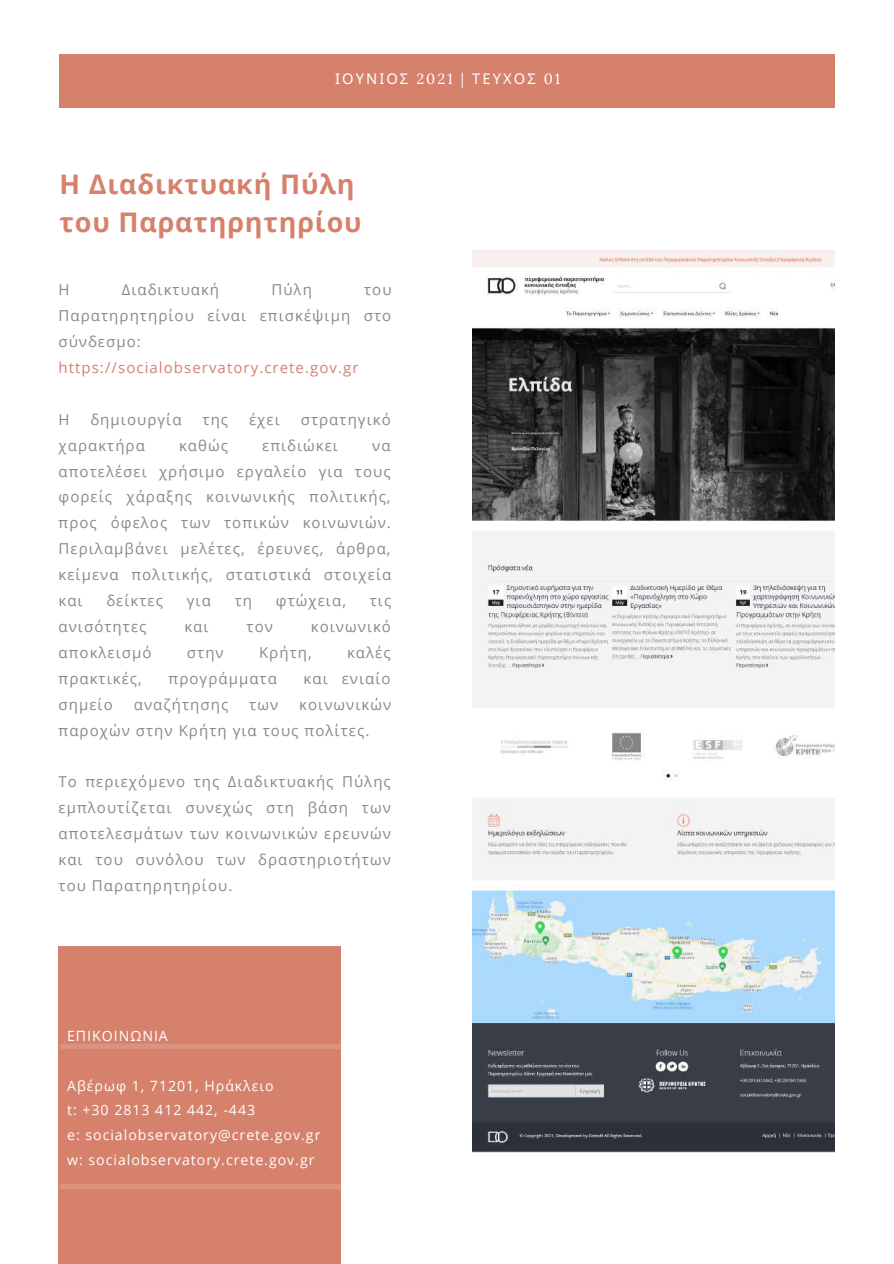
<style>
.page{position:relative;width:894px;height:1264px;background:#fff}
.page>*{position:absolute;margin:0;border:0;box-sizing:border-box;transform-origin:0 0}
.t1{font:700 27px/37.2px "Open Sans";letter-spacing:.03em;color:#d6816b}
.t2{font:15px/26px "Open Sans";letter-spacing:.07em;color:#898989;text-align:justify}
.t3{font:15px "Open Sans";letter-spacing:.07em;color:#d6816b}
.t4{font:14.7px "Noto Sans";letter-spacing:.14em;color:#fff}
.t5{font:14.1px/24.8px "Open Sans";letter-spacing:.07em;color:#fff}
.s1{font-family:"Lora"}
</style>
<div class="page">
<div style="left:60px;top:54px;width:774px;height:53px;background:#d6816b"></div>
<img style="left:472px;top:251px;width:362px;height:901px">
<div style="left:58px;top:946px;width:282px;height:317px;background:#d6816b"></div>
<hr style="left:60px;top:1184px;width:284px;height:4px;background:#db9380">
<hr style="left:60px;top:1044px;width:284px;height:4px;background:#db9380">
<p class="t4" style="left:335px;top:68px;width:227px">ΙΟΥΝΙΟΣ <span class="s1">2021 |</span> ΤΕΥΧΟΣ <span class="s1">01</span></p>
<h1 class="t1" style="left:60px;top:165px;width:303px">Η Διαδικτυακή Πύλη του Παρατηρητηρίου</h1>
<p class="t2" style="left:58px;top:276px;width:13px">Η</p>
<p class="t2" style="left:122px;top:276px;width:99px">Διαδικτυακή</p>
<p class="t2" style="left:271px;top:276px;width:42px">Πύλη</p>
<p class="t2" style="left:58px;top:276px;width:334px;text-indent:305px">του Παρατηρητηρίου είναι επισκέψιμη στο σύνδεσμο:</p>
<p class="t3" style="left:58px;top:357px;width:301px">https://socialobservatory.crete.gov.gr</p>
<p class="t2" style="left:58px;top:406px;width:13px">Η</p>
<p class="t2" style="left:90px;top:406px;width:92px">δημιουργία</p>
<p class="t2" style="left:202px;top:406px;width:27px">της</p>
<p class="t2" style="left:249px;top:406px;width:32px">έχει</p>
<p class="t2" style="left:301px;top:406px;width:91px">στρατηγικό</p>
<p class="t2" style="left:58px;top:432px;width:88px">χαρακτήρα</p>
<p class="t2" style="left:179px;top:432px;width:50px">καθώς</p>
<p class="t2" style="left:262px;top:432px;width:77px">επιδιώκει</p>
<p class="t2" style="left:58px;top:432px;width:334px;text-indent:313px">να αποτελέσει χρήσιμο εργαλείο για τους φορείς χάραξης κοινωνικής πολιτικής, προς όφελος των τοπικών κοινωνιών.<br>Περιλαμβάνει μελέτες, έρευνες, άρθρα, κείμενα πολιτικής, στατιστικά στοιχεία και</p>
<p class="t2" style="left:106px;top:587px;width:58px">δείκτες</p>
<p class="t2" style="left:187px;top:587px;width:26px">για</p>
<p class="t2" style="left:234px;top:587px;width:19px">τη</p>
<p class="t2" style="left:276px;top:587px;width:72px">φτώχεια,</p>
<p class="t2" style="left:370px;top:587px;width:23px">τις</p>
<p class="t2" style="left:58px;top:613px;width:89px">ανισότητες</p>
<p class="t2" style="left:184px;top:613px;width:26px">και</p>
<p class="t2" style="left:246px;top:613px;width:28px">τον</p>
<p class="t2" style="left:311px;top:613px;width:82px">κοινωνικό</p>
<p class="t2" style="left:58px;top:639px;width:94px">αποκλεισμό</p>
<p class="t2" style="left:187px;top:639px;width:38px">στην</p>
<p class="t2" style="left:259px;top:639px;width:54px">Κρήτη,</p>
<p class="t2" style="left:347px;top:639px;width:45px">καλές</p>
<p class="t2" style="left:58px;top:665px;width:85px">πρακτικές,</p>
<p class="t2" style="left:168px;top:665px;width:110px">προγράμματα</p>
<p class="t2" style="left:303px;top:665px;width:88px">και ενιαίο</p>
<p class="t2" style="left:58px;top:691px;width:56px">σημείο</p>
<p class="t2" style="left:134px;top:691px;width:96px">αναζήτησης</p>
<p class="t2" style="left:249px;top:691px;width:30px">των</p>
<p class="t2" style="left:58px;top:691px;width:334px;text-indent:241px">κοινωνικών παροχών στην Κρήτη για τους πολίτες.</p>
<p class="t2" style="left:58px;top:768px;width:334px">Το περιεχόμενο της Διαδικτυακής Πύλης εμπλουτίζεται συνεχώς στη βάση των αποτελεσμάτων των κοινωνικών ερευνών και του συνόλου των δραστηριοτήτων του Παρατηρητηρίου.</p>
<p class="t5" style="left:67px;top:1023px;width:102px">ΕΠΙΚΟΙΝΩΝΙΑ</p>
<p class="t5" style="left:67px;top:1072px;width:255px">Αβέρωφ 1, 71201, Ηράκλειο<br>t: +30 2813 412 442, -443<br>e: socialobservatory@crete.gov.gr w: socialobservatory.crete.gov.gr</p>
</div>
